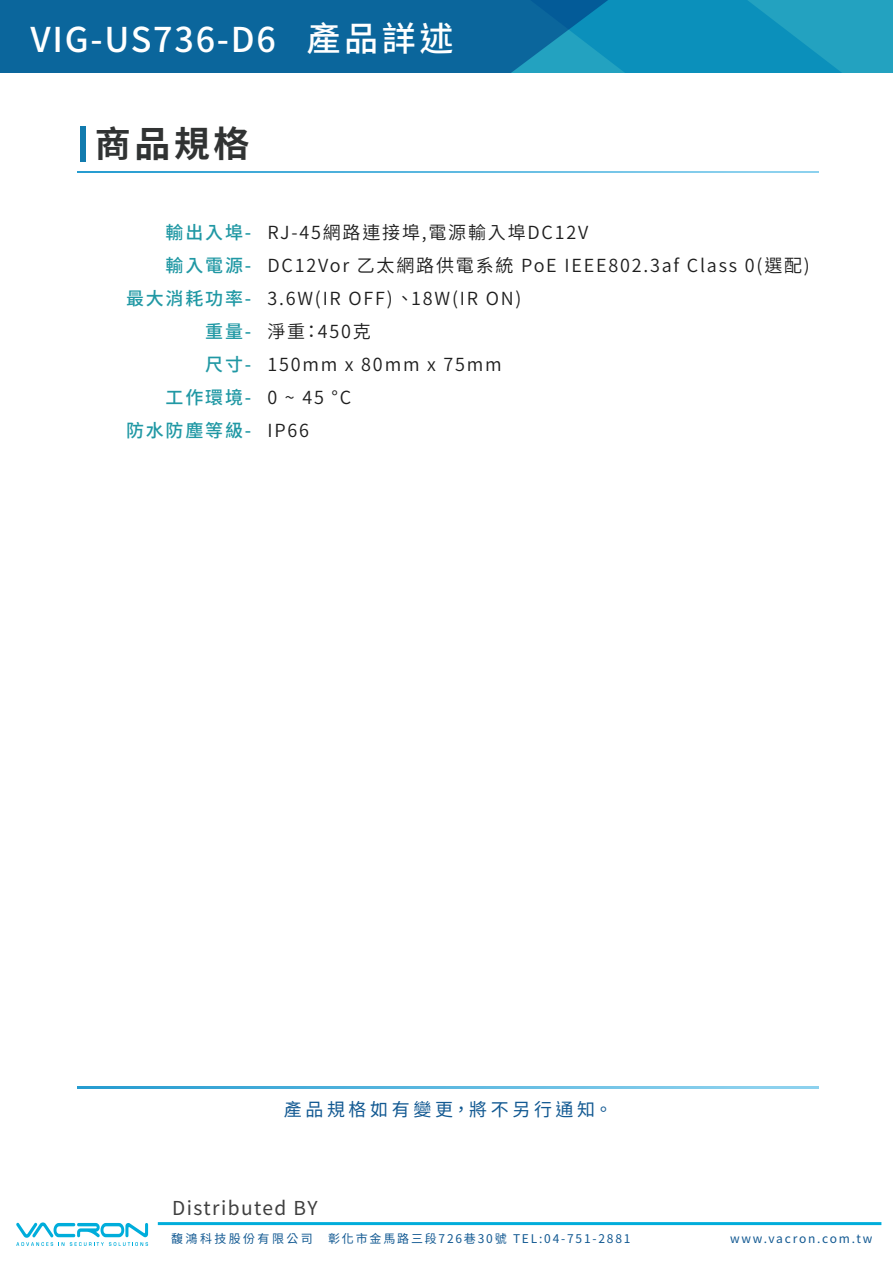
<style>
.page{position:relative;width:893px;height:1263px;background:#fff}
.page>*{position:absolute;margin:0;border:0;box-sizing:border-box;transform-origin:0 0}
.t1{font:700 36px "Noto Sans CJ Ktc";color:#313333}
.t2{font:500 34.2px "Noto Sans CJ Ktc";letter-spacing:.05em;color:#fff}
.t3{font:19.2px "Noto Sans CJ Ktc";letter-spacing:.075em;color:#3f3f3f}
.t4{font:600 18px/33px "Noto Sans CJ Ktc";letter-spacing:.1em;color:#1e1e1e}
.t5{font:500 18px/33px "Noto Sans CJ Ktc";letter-spacing:.1em;color:#2098a4;text-align:right}
.t6{font:18px "Noto Sans Mono CJ Ktc";letter-spacing:.2em;color:#125992}
.t7{font:12px "Noto Sans CJ Ktc";letter-spacing:.15em;color:#125992}
.t8{font:12px "Noto Sans CJ Ktc";letter-spacing:.2em;color:#125992}
</style>
<div class="page">
<svg style="left:77px;top:1087px;width:741px;height:1px"></svg>
<svg style="left:754px;top:0;width:139px;height:73px;background:#1b9cbe"></svg>
<svg style="left:0;top:0;width:754px;height:73px;background:#0b71a3"></svg>
<svg style="left:77px;top:171px;width:741px;height:1px"></svg>
<div style="left:80px;top:127px;width:6px;height:35px;background:#127bae"></div>
<svg style="left:16px;top:1222px;width:132px;height:24px"></svg>
<hr style="left:158px;top:1222px;width:723px;height:3px;background:#00addb">
<h2 class="t2" style="left:31px;top:20px;width:424px">VIG-US736-D6 產品詳述</h2>
<h1 class="t1" style="left:95px;top:124px;width:156px">商品規格</h1>
<p class="t5" style="left:126px;top:216px;width:127px">輸出入埠-<br>輸入電源-<br>最大消耗功率-重量-<br>尺寸-<br>工作環境-<br>防水防塵等級-</p>
<p class="t4" style="left:267px;top:216px;width:544px">RJ-45網路連接埠,電源輸入埠DC12V<br>DC12Vor 乙太網路供電系統 PoE IEEE802.3af Class 0(選配)<br>3.6W(IR OFF) 、18W(IR ON)<br>淨重：450克<br>150mm x 80mm x 75mm<br>0 ~ 45 °C<br>IP66</p>
<p class="t6" style="left:284px;top:1099px;width:330px">產品規格如有變更，將不另行通知。</p>
<p class="t3" style="left:172px;top:1197px;width:147px">Distributed BY</p>
<p class="t8" style="left:171px;top:1232px;width:143px">馥鴻科技股份有限公司</p>
<p class="t7" style="left:328px;top:1232px;width:304px">彰化市金馬路三段726巷30號 TEL:04-751-2881</p>
<p class="t7" style="left:730px;top:1232px;width:144px">www.vacron.com.tw</p>
</div>
